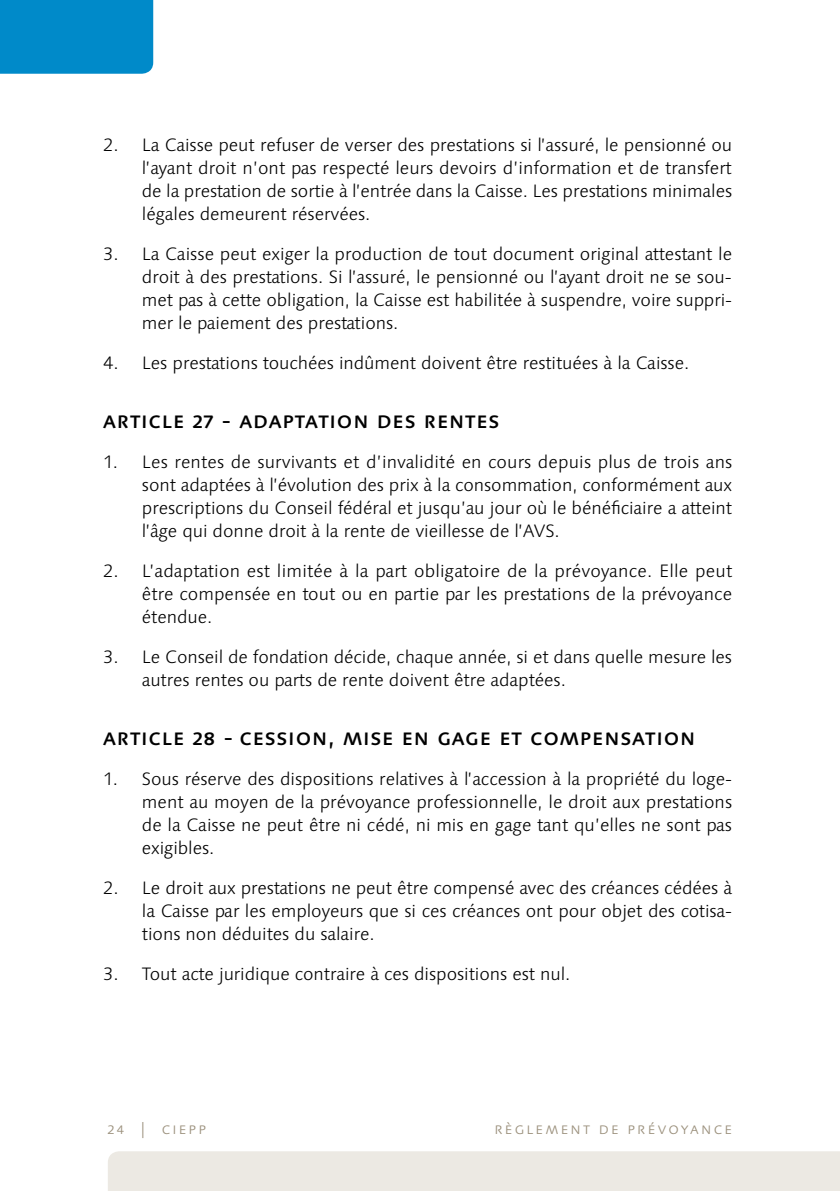
<style>
.page{position:relative;width:840px;height:1191px;background:#fff}
.page>*{position:absolute;margin:0;border:0;box-sizing:border-box;transform-origin:0 0}
.t1{font:500 23px "Linotype Syntax SC";letter-spacing:.035em;color:#000}
.t2{font:300 18px/23px "Linotype Syntax";letter-spacing:-.005em;color:#000;text-align:justify}
.t3{font:300 16px "Linotype Syntax SC";letter-spacing:.14em;color:#9b907c}
</style>
<div class="page">
<div style="left:108px;top:1151px;width:731px;height:40px;background:#ece9e3"></div>
<div style="left:0;top:0;width:153px;height:74px;background:#008ac9"></div>
<p class="t2" style="left:142px;top:133px;width:591px;text-indent:-39px">2. La Caisse peut refuser de verser des prestations si l’assuré, le pensionné ou l’ayant droit n’ont pas respecté leurs devoirs d’information et de transfert de la prestation de sortie à l’entrée dans la Caisse. Les prestations minimales légales demeurent réservées.</p>
<p class="t2" style="left:142px;top:242px;width:591px;text-indent:-39px">3. La Caisse peut exiger la production de tout document original attestant le droit à des prestations. Si l’assuré, le pensionné ou l’ayant droit ne se sou&shy;met pas à cette obligation, la Caisse est habilitée à suspendre, voire suppri&shy;mer le paiement des prestations.</p>
<p class="t2" style="left:103px;top:351px;width:587px">4. Les prestations touchées indûment doivent être restituées à la Caisse.</p>
<p class="t1" style="left:103px;top:406px;width:397px">article 27 - adaptation des rentes</p>
<p class="t2" style="left:142px;top:450px;width:591px;text-indent:-39px">1. Les rentes de survivants et d’invalidité en cours depuis plus de trois ans sont adaptées à l’évolution des prix à la consommation, conformément aux prescriptions du Conseil fédéral et jusqu’au jour où le bénéficiaire a atteint l’âge qui donne droit à la rente de vieillesse de l’AVS.</p>
<p class="t2" style="left:142px;top:559px;width:591px;text-indent:-39px">2. L’adaptation est limitée à la part obligatoire de la prévoyance. Elle peut être compensée en tout ou en partie par les prestations de la prévoyance étendue.</p>
<p class="t2" style="left:142px;top:645px;width:591px;text-indent:-39px">3. Le Conseil de fondation décide, chaque année, si et dans quelle mesure les autres rentes ou parts de rente doivent être adaptées.</p>
<p class="t1" style="left:103px;top:723px;width:593px">article 28 - cession, mise en gage et compensation</p>
<p class="t2" style="left:142px;top:767px;width:591px;text-indent:-39px">1. Sous réserve des dispositions relatives à l’accession à la propriété du loge&shy;ment au moyen de la prévoyance professionnelle, le droit aux prestations de la Caisse ne peut être ni cédé, ni mis en gage tant qu’elles ne sont pas exigibles.</p>
<p class="t2" style="left:142px;top:876px;width:591px;text-indent:-39px">2. Le droit aux prestations ne peut être compensé avec des créances cédées à la Caisse par les employeurs que si ces créances ont pour objet des cotisa&shy;tions non déduites du salaire.</p>
<p class="t2" style="left:103px;top:962px;width:468px">3. Tout acte juridique contraire à ces dispositions est nul.</p>
<p class="t3" style="left:108px;top:1119px;width:100px">24 | ciepp</p>
<p class="t3" style="left:494px;top:1119px;width:239px">règlement de prévoyance</p>
</div>
